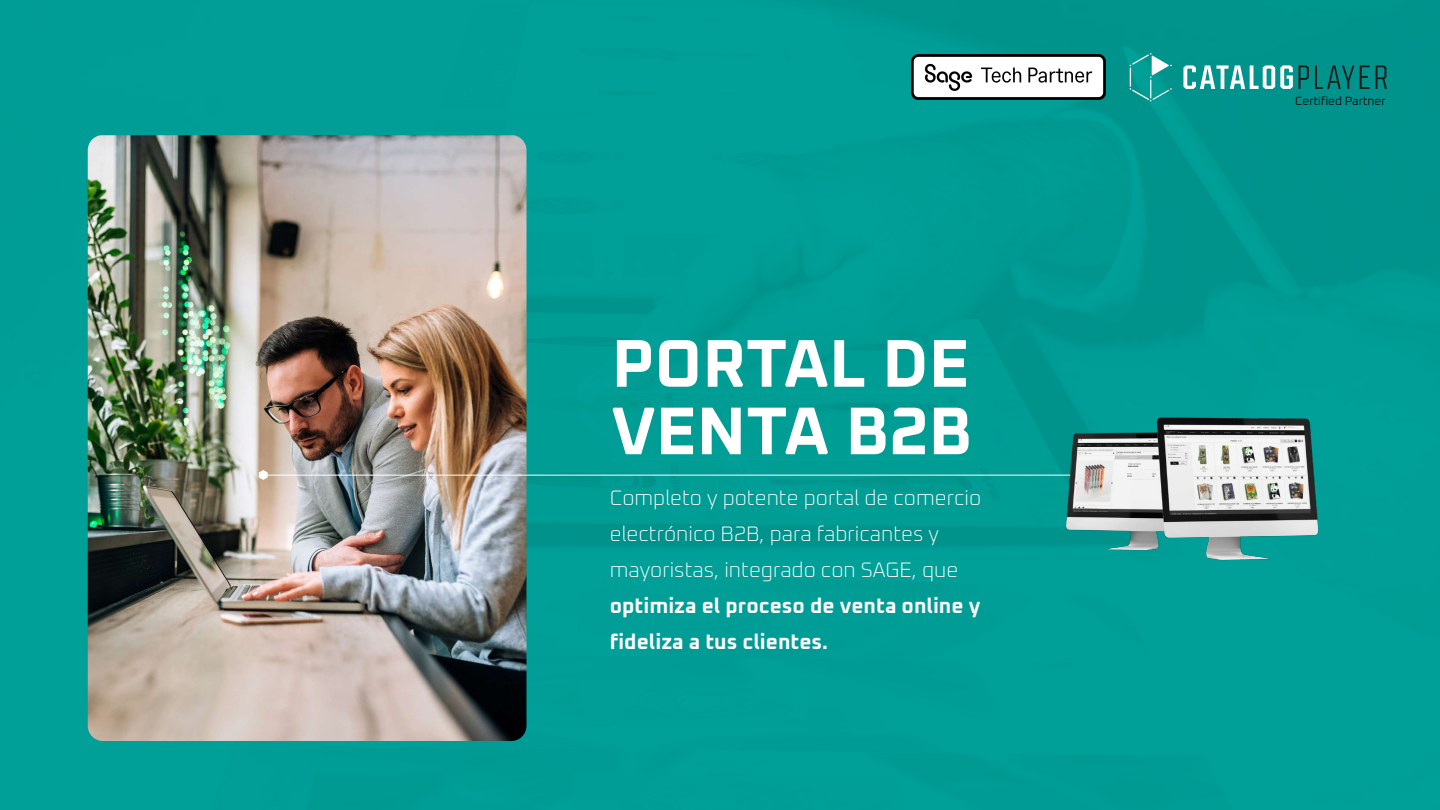
<style>
.page{position:relative;width:1440px;height:810px;background:#fff}
.page>*{position:absolute;margin:0;border:0;box-sizing:border-box;transform-origin:0 0}
.t1{font:700 67.5px/67.5px "Oxanium";color:#fff}
.t2{font:200 21px/36px "Oxanium";color:#fff}
.t3{font:700 21px/36px "Oxanium";color:#fff}
.t4{font:300 12px "Oxanium";color:#000}
</style>
<div class="page">
<img style="left:0;top:0;width:1440px;height:810px">
<img style="left:88px;top:135px;width:438px;height:606px">
<hr style="left:611px;top:391px;width:358px;height:2px;background:#00a199">
<hr style="left:611px;top:459px;width:361px;height:1px;background:#00a199">
<hr style="left:265px;top:475px;width:862px;height:1px;background:#fff">
<svg style="left:259px;top:470px;width:9px;height:10px"></svg>
<img style="left:1048px;top:406px;width:305px;height:161px">
<svg style="left:1114px;top:24px;width:273px;height:77px;background:#129891"></svg>
<img style="left:911px;top:55px;width:194px;height:45px">
<h1 class="t1" style="left:611px;top:327px;width:362px">PORTAL DE<br>VENTA B2B</h1>
<p class="t2" style="left:610px;top:479px;width:373px">Completo y potente portal de comercio electrónico B2B, para fabricantes y mayoristas, integrado con SAGE, que</p>
<p class="t3" style="left:610px;top:587px;width:372px">optimiza el proceso de venta online y fideliza a tus clientes.</p>
<p class="t4" style="left:1295px;top:93px;width:92px">Certified Partner</p>
</div>
